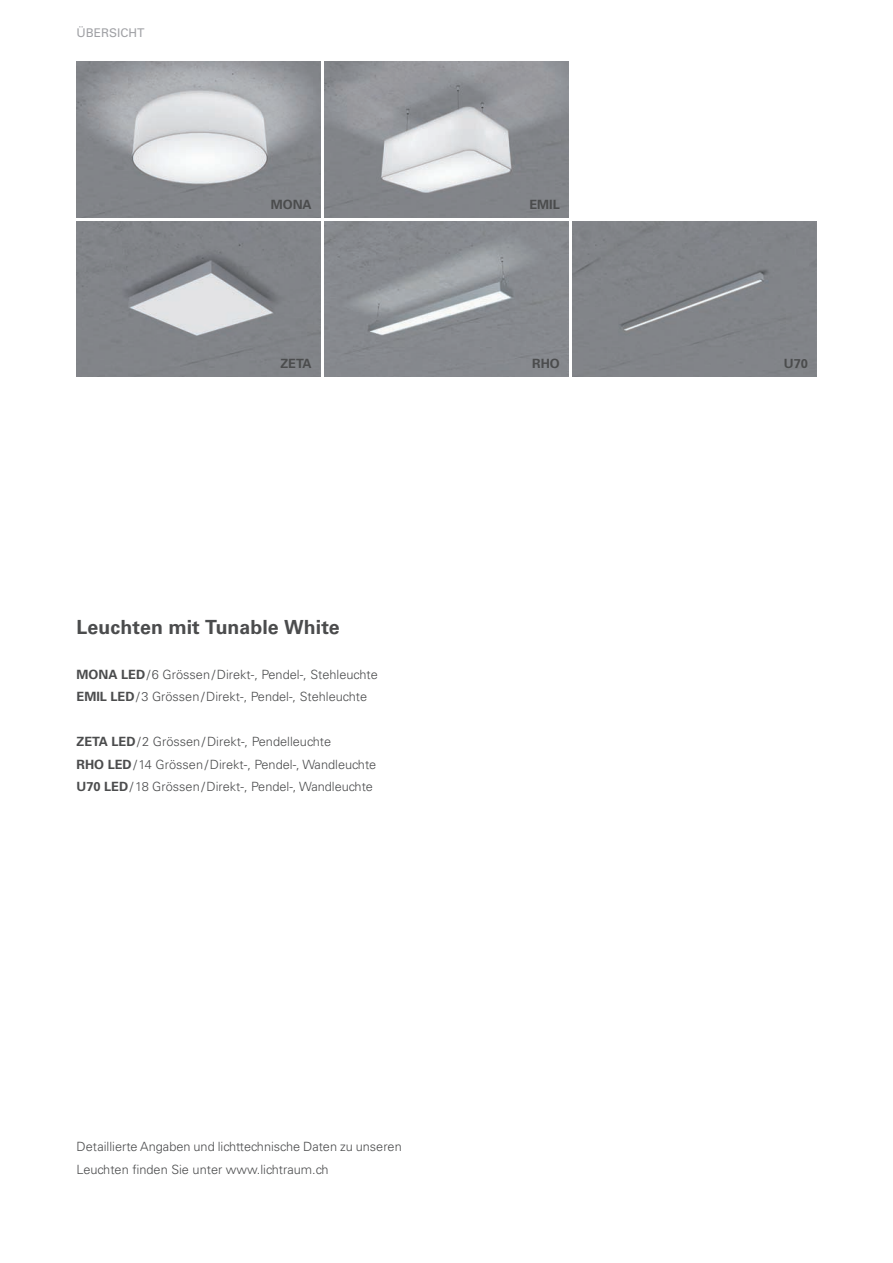
<style>
.page{position:relative;width:893px;height:1263px;background:#fff}
.page>*{position:absolute;margin:0;border:0;box-sizing:border-box;transform-origin:0 0}
.t1{font:700 19.5px "Univers LT";letter-spacing:.005em;color:#4b4c4d}
.t2{font:300 12.75px/22.5px "Univers LT";color:#4b4c4d}
.t3{font:700 12.75px "Univers LT";color:#4b4c4d}
.t4{font:12px "Univers LT";color:#a0a1a5}
.s1{font-weight:700}
</style>
<div class="page">
<img style="left:77px;top:62px;width:243px;height:155px">
<img style="left:77px;top:222px;width:243px;height:155px">
<img style="left:325px;top:62px;width:243px;height:155px">
<img style="left:325px;top:222px;width:243px;height:155px">
<div style="left:573px;top:222px;width:243px;height:155px;background:#828489"></div>
<p class="t4" style="left:77px;top:25px;width:9px">ÜBE</p>
<p class="t4" style="left:101px;top:25px;width:24px">RSICHT</p>
<p class="t3" style="left:271px;top:197px;width:43px">MONA</p>
<p class="t3" style="left:280px;top:356px;width:33px">ZETA</p>
<h1 class="t1" style="left:77px;top:615px;width:265px">Leuchten mit Tunable White</h1>
<p class="t2" style="left:77px;top:663px;width:303px"><span class="s1">MONA LED</span>/6 Grössen/Direkt-, Pendel-, Stehleuchte<br><span class="s1">EMIL LED</span>/3 Grössen/Direkt-, Pendel-, Stehleuchte</p>
<p class="t2" style="left:77px;top:730px;width:301px"><span class="s1">ZETA LED</span>/2 Grössen/Direkt-, Pendelleuchte<br><span class="s1">RHO LED</span>/14 Grössen/Direkt-, Pendel-, Wandleuchte<br><span class="s1">U70 LED</span>/18 Grössen/Direkt-, Pendel-, Wandleuchte</p>
<p class="t3" style="left:529px;top:197px;width:32px">EMIL</p>
<p class="t3" style="left:532px;top:356px;width:29px">RHO</p>
<p class="t3" style="left:784px;top:356px;width:26px">U70</p>
<p class="t2" style="left:77px;top:1135px;width:327px">Detaillierte Angaben und lichttechnische Daten zu unseren<br>Leuchten finden Sie unter www.lichtraum.ch</p>
</div>
